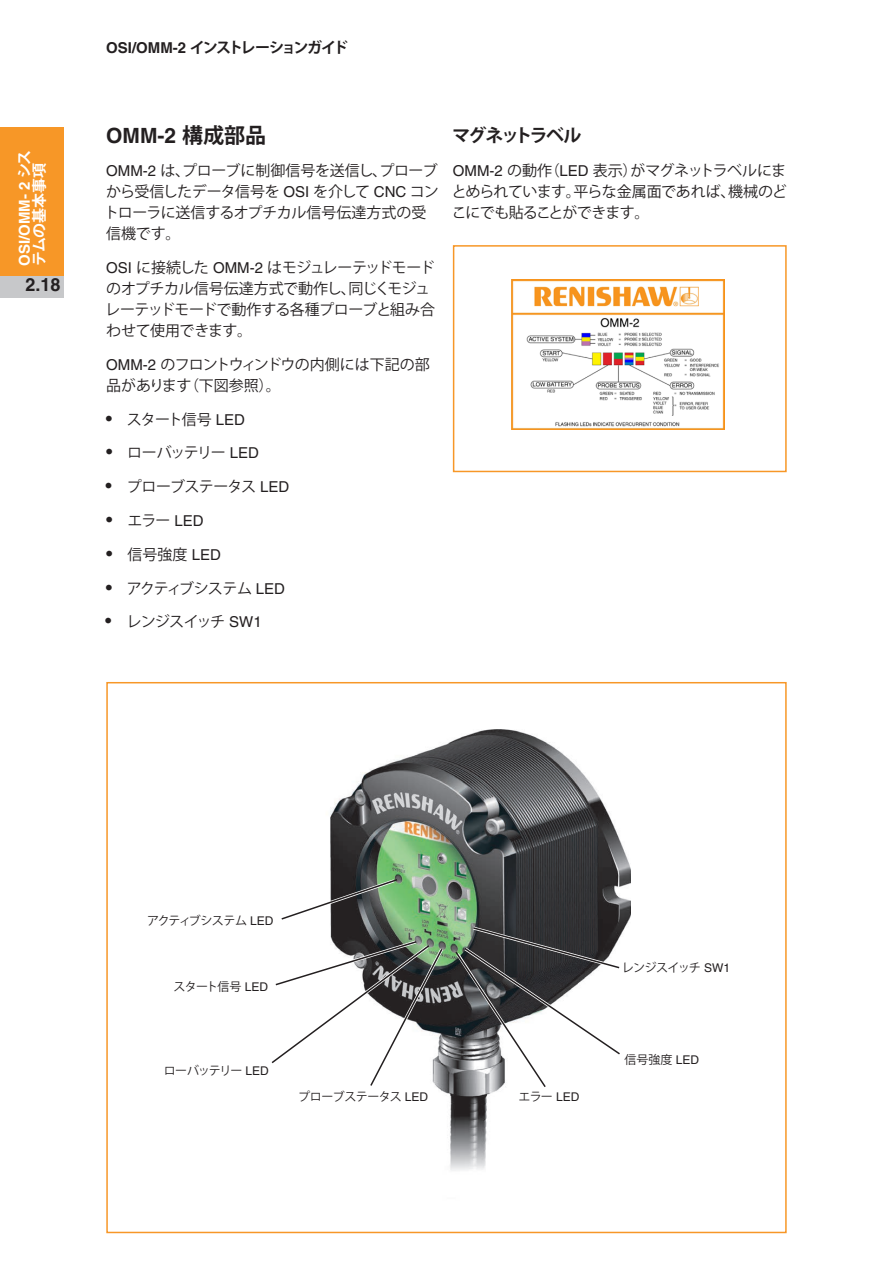
<style>
.page{position:relative;width:893px;height:1263px;background:#fff}
.page>*{position:absolute;margin:0;border:0;box-sizing:border-box;transform-origin:0 0}
.Heading_1{font:700 21px "Helvetica LT Pro";color:#231f20}
.Heading_2{font:700 18px "Koz Go Std";letter-spacing:-.11em;color:#231f20}
.t1{font:700 18px "Helvetica LT Pro";color:#231f20}
.Body_Text_10pt{font:15px/21px "Koz Go Std";letter-spacing:-.04em;color:#231f20}
.Body_Text_10pt-2{font:15px/21px "Koz Go Std";letter-spacing:-.02em;color:#231f20}
.t2{font:700 15px "Koz Go Std";letter-spacing:-.14em;color:#231f20}
.Body_Text_10pt-3{font:15px "Koz Go Std";letter-spacing:-.08em;color:#231f20}
.t3{font:700 15px "Helvetica LT Pro";color:#fff}
.Body_Text_10pt-4{font:15px "Koz Go Std";letter-spacing:-.09em;color:#231f20}
.t4{font:700 15px "Koz Go Std";letter-spacing:-.005em;color:#fff}
.Figure_Text_8pt_on_1{font:12px "Koz Go Std";letter-spacing:-.06em;color:#231f20}
.Figure_Text_8pt_on_1-2{font:12px "Koz Go Std";letter-spacing:-.08em;color:#231f20}
.Figure_Text_8pt_on_1-3{font:12px "Koz Go Std";letter-spacing:-.04em;color:#231f20}
.Figure_Text_8pt_on_1-4{font:12px "Koz Go Std";letter-spacing:-.09em;color:#231f20}
.s1{font-family:"Koz Go Std"}
.s2{font-family:"Helvetica LT Pro"}
.s3{font-family:"Helvetica LT Pro";font-size:18px}
</style>
<div class="page">
<div style="left:0;top:128px;width:64px;height:148px;background:#f79727"></div>
<div style="left:0;top:276px;width:64px;height:22px;background:#c7c8ca"></div>
<img style="left:512px;top:279px;width:213px;height:151px">
<img style="left:330px;top:729px;width:301px;height:442px">
<svg style="left:281px;top:877px;width:118px;height:47px"></svg>
<svg style="left:271px;top:938px;width:175px;height:149px"></svg>
<svg style="left:453px;top:924px;width:169px;height:165px"></svg>
<div style="left:453px;top:245px;width:334px;height:227px;border:2px solid #f79727"></div>
<p class="t3" style="left:15px;top:266px;width:118px;rotate:-90deg">OSI/OMM- 2 <span class="s1">シス</span></p>
<p class="t4" style="left:30px;top:266px;width:105px;rotate:-90deg">テムの基本事項</p>
<p class="t1" style="left:26px;top:274px;width:37px">2.18</p>
<p class="t2" style="left:106px;top:38px;width:243px"><span class="s2">OSI/OMM-2</span> インストレーションガイド</p>
<p class="Heading_1" style="left:106px;top:122px;width:161px">OMM-2 <span class="s1">構成部品</span></p>
<p class="Body_Text_10pt-2" style="left:104px;top:161px;width:336px"><span class="s2">OMM-2</span> は、プローブに制御信号を送信し、プローブから受信したデータ信号を <span class="s2">OSI</span> を介して <span class="s2">CNC</span> コントローラに送信するオプチカル信号伝達方式の受信機です。</p>
<p class="Body_Text_10pt" style="left:105px;top:258px;width:331px"><span class="s2">OSI</span> に接続した <span class="s2">OMM-2</span> はモジュレーテッドモードのオプチカル信号伝達方式で動作し、同じくモジュレーテッドモードで動作する各種プローブと組み合わせて使用できます。</p>
<p class="Body_Text_10pt" style="left:106px;top:355px;width:325px"><span class="s2">OMM-2</span> のフロントウィンドウの内側には下記の部品があります（下図参照）。</p>
<p class="Body_Text_10pt" style="left:106px;top:409px;width:141px"><span class="s3">•</span> スタート信号 <span class="s2">LED</span></p>
<p class="Body_Text_10pt-4" style="left:106px;top:444px;width:154px"><span class="s3">•</span> ローバッテリー <span class="s2">LED</span></p>
<p class="Body_Text_10pt" style="left:106px;top:477px;width:185px"><span class="s3">•</span> プローブステータス <span class="s2">LED</span></p>
<p class="Body_Text_10pt" style="left:106px;top:511px;width:99px"><span class="s3">•</span> エラー <span class="s2">LED</span></p>
<p class="Body_Text_10pt" style="left:106px;top:544px;width:116px"><span class="s3">•</span> 信号強度 <span class="s2">LED</span></p>
<p class="Body_Text_10pt-3" style="left:106px;top:579px;width:181px"><span class="s3">•</span> アクティブシステム <span class="s2">LED</span></p>
<p class="Body_Text_10pt" style="left:105px;top:612px;width:158px"><span class="s3">•</span> レンジスイッチ <span class="s2">SW1</span></p>
<p class="Heading_2" style="left:452px;top:124px;width:131px">マグネットラベル</p>
<p class="Body_Text_10pt" style="left:452px;top:160px;width:337px;text-align:justify"><span class="s2">OMM-2</span> の動作（<span class="s2">LED</span> 表示）がマグネットラベルにまとめられています。平らな金属面であれば、機械のどこにでも貼ることができます。</p>
<p class="Figure_Text_8pt_on_1-2" style="left:147px;top:913px;width:128px">アクティブシステム <span class="s2">LED</span></p>
<p class="Figure_Text_8pt_on_1" style="left:174px;top:979px;width:96px">スタート信号 <span class="s2">LED</span></p>
<p class="Figure_Text_8pt_on_1-4" style="left:164px;top:1063px;width:107px">ローバッテリー <span class="s2">LED</span></p>
<p class="Figure_Text_8pt_on_1-3" style="left:298px;top:1089px;width:131px">プローブステータス <span class="s2">LED</span></p>
<p class="Figure_Text_8pt_on_1" style="left:518px;top:1089px;width:63px">エラー <span class="s2">LED</span></p>
<p class="Figure_Text_8pt_on_1" style="left:622px;top:960px;width:110px">レンジスイッチ <span class="s2">SW1</span></p>
<p class="Figure_Text_8pt_on_1" style="left:624px;top:1052px;width:76px">信号強度 <span class="s2">LED</span></p>
</div>
